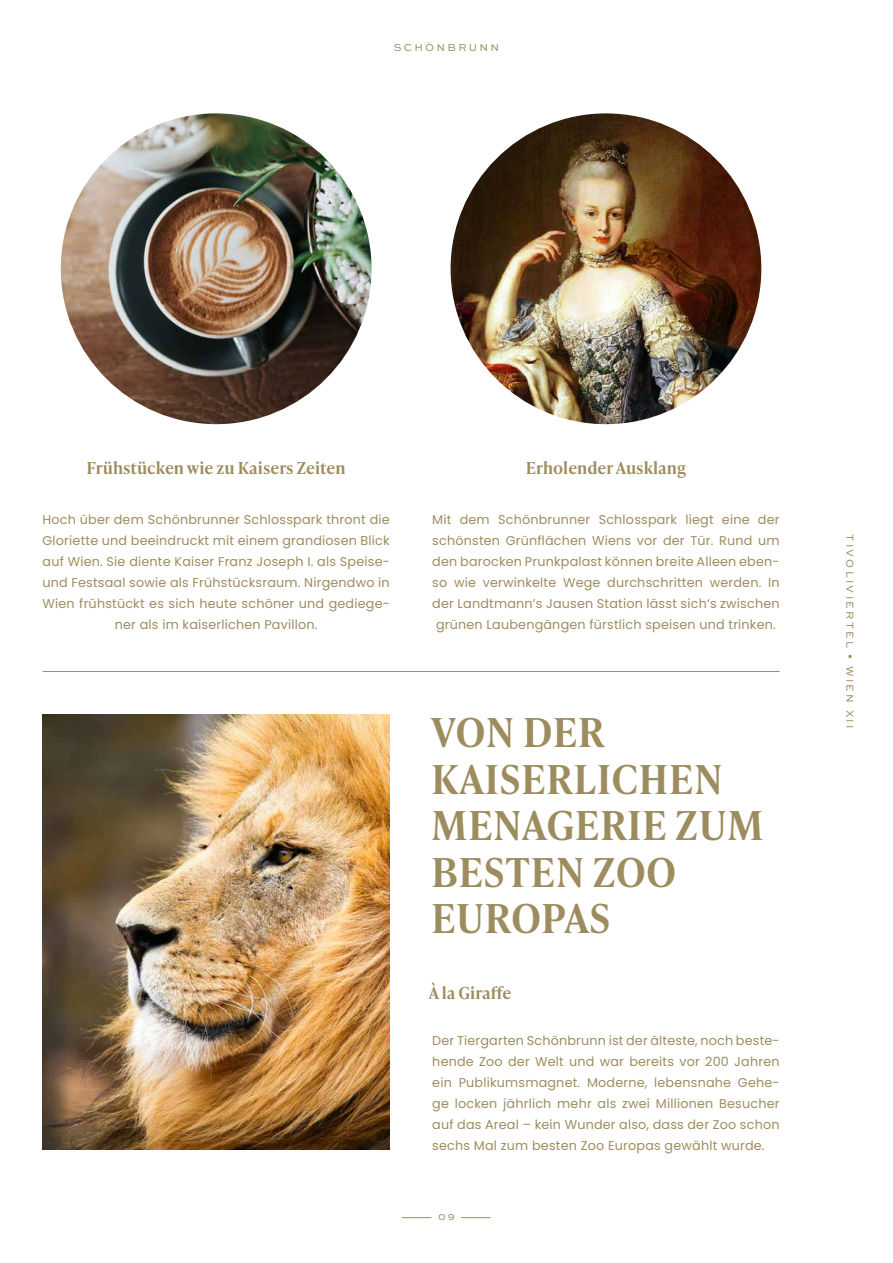
<style>
.page{position:relative;width:893px;height:1263px;background:#fff}
.page>*{position:absolute;margin:0;border:0;box-sizing:border-box;transform-origin:0 0}
.t1{font:600 39.75px/46.5px "Ivy Presto Text";letter-spacing:.01em;color:#9d8c5e}
.t2{font:600 16.5px "Ivy Presto Text";color:#9d8c5e}
.t3{font:12.75px/21px "Poppins";letter-spacing:.015em;color:#9d8c5e;text-align:justify}
.t4{font:10.5px "Sweet Sans Pro";letter-spacing:.22em;color:#9d8c5e}
</style>
<div class="page">
<img style="left:43px;top:714px;width:347px;height:435px">
<img style="left:61px;top:113px;width:311px;height:311px;border-radius:155px">
<img style="left:451px;top:113px;width:310px;height:311px;border-radius:155px">
<hr style="left:43px;top:671px;width:737px;height:1px;background:#9d8c5e">
<svg style="left:461px;top:1217px;width:29px;height:1px"></svg>
<svg style="left:402px;top:1217px;width:29px;height:1px"></svg>
<p class="t4" style="left:394px;top:40px;width:107px">SCHÖNBRUNN</p>
<p class="t2" style="left:87px;top:455px;width:261px">Frühstücken wie zu Kaisers Zeiten</p>
<p class="t2" style="left:526px;top:455px;width:162px">Erholender Ausklang</p>
<p class="t3" style="left:43px;top:509px;width:349px;text-align:center">Hoch über dem Schönbrunner Schlosspark thront die Gloriette und beeindruckt mit einem grandiosen Blick auf Wien. Sie diente Kaiser Franz Joseph I. als Speise&shy;und Festsaal sowie als Frühstücksraum. Nirgendwo in Wien frühstückt es sich heute schöner und gediege&shy;ner als im kaiserlichen Pavillon.</p>
<p class="t3" style="left:432px;top:509px;width:349px">Mit dem Schönbrunner Schlosspark liegt eine der schönsten Grünflächen Wiens vor der Tür. Rund um den barocken Prunkpalast können breite Alleen eben&shy;so wie verwinkelte Wege durchschritten werden. In der Landtmann’s Jausen Station lässt sich‘s zwischen grünen Laubengängen fürstlich speisen und trinken.</p>
<h1 class="t1" style="left:431px;top:708px;width:334px">VON DER<br>KAISERLICHEN<br>MENAGERIE ZUM<br>BESTEN ZOO<br>EUROPAS</h1>
<p class="t2" style="left:429px;top:981px;width:84px">À la Giraffe</p>
<p class="t3" style="left:432px;top:1030px;width:349px">Der Tiergarten Schönbrunn ist der älteste, noch beste&shy;hende Zoo der Welt und war bereits vor 200 Jahren ein Publikumsmagnet. Moderne, lebensnahe Gehe&shy;ge locken jährlich mehr als zwei Millionen Besucher auf das Areal – kein Wunder also, dass der Zoo schon sechs Mal zum besten Zoo Europas gewählt wurde.</p>
<p class="t4" style="left:438px;top:1209px;width:18px">09</p>
<p class="t4" style="left:857px;top:534px;width:196px;rotate:90deg">TIVOLIVIERTEL • WIEN XII</p>
</div>
